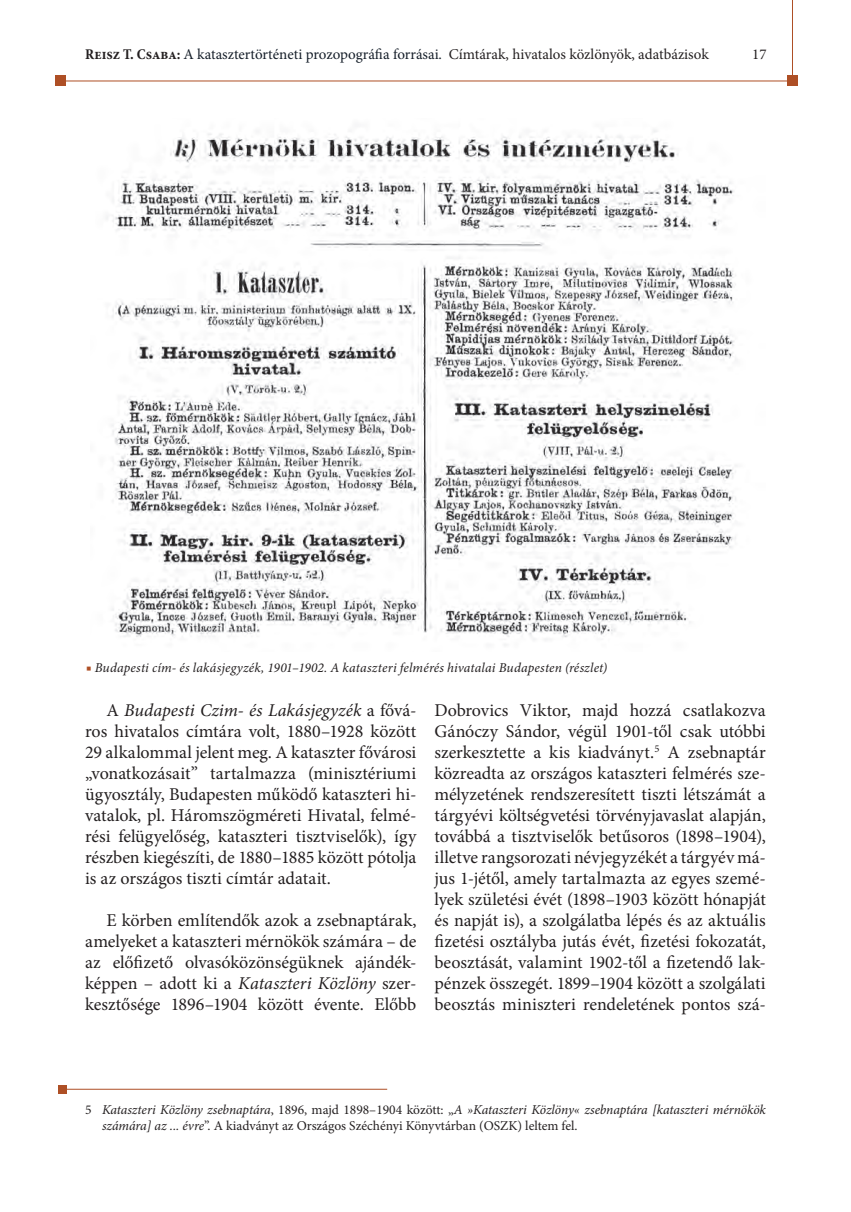
<style>
.page{position:relative;width:851px;height:1212px;background:#fff}
.page>*{position:absolute;margin:0;border:0;box-sizing:border-box;transform-origin:0 0}
.t1{font:18px/21px "Minion Pro";letter-spacing:-.005em;color:#231f20;text-align:justify}
.t2{font:15px "Minion Pro";color:#161f2a}
.t3{font:15px "Minion Pro";color:#231f20}
.t4{font:italic 13.5px/16.2px "Minion Pro";color:#231f20}
.s1{font-weight:700;font-stretch:condensed;color:#231f20}
.s2{color:#231f20}
.s3{color:#ae4f25}
.s4{font-style:italic}
.s5{font-style:normal}
</style>
<div class="page">
<hr style="left:59px;top:81px;width:733px;height:1px;background:#ae4f25">
<hr style="left:792px;top:0;width:1px;height:86px;background:#ae4f25">
<div style="left:55px;top:75px;width:11px;height:11px;background:#ae4f25"></div>
<div style="left:787px;top:75px;width:10px;height:11px;background:#ae4f25"></div>
<img style="left:106px;top:130px;width:631px;height:516px">
<hr style="left:58px;top:1089px;width:329px;height:1px;background:#ae4f25">
<div style="left:58px;top:1085px;width:9px;height:9px;background:#ae4f25"></div>
<p class="t2" style="left:85px;top:44px;width:625px"><span class="s1">Reisz T. Csaba:</span> A katasztertörténeti prozopográfia forrásai. <span class="s2">Címtárak, hivatalos közlönyök, adatbázisok</span></p>
<p class="t3" style="left:752px;top:45px;width:16px">17</p>
<p class="t4" style="left:86px;top:660px;width:522px"><span class="s3">■</span> Budapesti cím- és lakásjegyzék, 1901–1902. A kataszteri felmérés hivatalai Budapesten (részlet)</p>
<p class="t1" style="left:85px;top:699px;width:333px;text-indent:21px">A <span class="s4">Budapesti Czim- és Lakásjegyzék</span> a fővá&shy;ros hivatalos címtára volt, 1880–1928 között 29 alkalommal jelent meg. A kataszter fővárosi „vonatkozásait” tartalmazza (minisztériumi ügyosztály, Budapesten működő kataszteri hi&shy;vatalok, pl. Háromszögméreti Hivatal, felmé&shy;rési felügyelőség, kataszteri tisztviselők), így részben kiegészíti, de 1880–1885 között pótolja is az országos tiszti címtár adatait.</p>
<p class="t1" style="left:85px;top:909px;width:333px;text-indent:21px">E körben említendők azok a zsebnaptárak, amelyeket a kataszteri mérnökök számára – de az előfizető olvasóközönségüknek ajándék&shy;képpen – adott ki a <span class="s4">Kataszteri Közlöny</span> szer&shy;kesztősége 1896–1904 között évente. Előbb</p>
<p class="t1" style="left:434px;top:699px;width:333px">Dobrovics Viktor, majd hozzá csatlakozva Gánóczy Sándor, végül 1901-től csak utóbbi szerkesztette a kis kiadványt.<sup>5</sup> A zsebnaptár közreadta az országos kataszteri felmérés sze&shy;mélyzetének rendszeresített tiszti létszámát a tárgyévi költségvetési törvényjavaslat alapján, továbbá a tisztviselők betűsoros (1898–1904), illetve rangsorozati névjegyzékét a tárgyév má&shy;jus 1-jétől, amely tartalmazta az egyes szemé&shy;lyek születési évét (1898–1903 között hónapját és napját is), a szolgálatba lépés és az aktuális fizetési osztályba jutás évét, fizetési fokozatát, beosztását, valamint 1902-től a fizetendő lak&shy;pénzek összegét. 1899–1904 között a szolgálati beosztás miniszteri rendeletének pontos szá-</p>
<p class="t4" style="left:102px;top:1101px;width:665px;text-indent:-17px"><span class="s5">5</span> Kataszteri Közlöny zsebnaptára<span class="s5">, 1896, majd 1898–1904 között: „</span>A »Kataszteri Közlöny« zsebnaptára [kataszteri mérnökök számára] az ... évre<span class="s5">”. A kiadványt az Országos Széchényi Könyvtárban (OSZK) leltem fel.</span></p>
</div>
